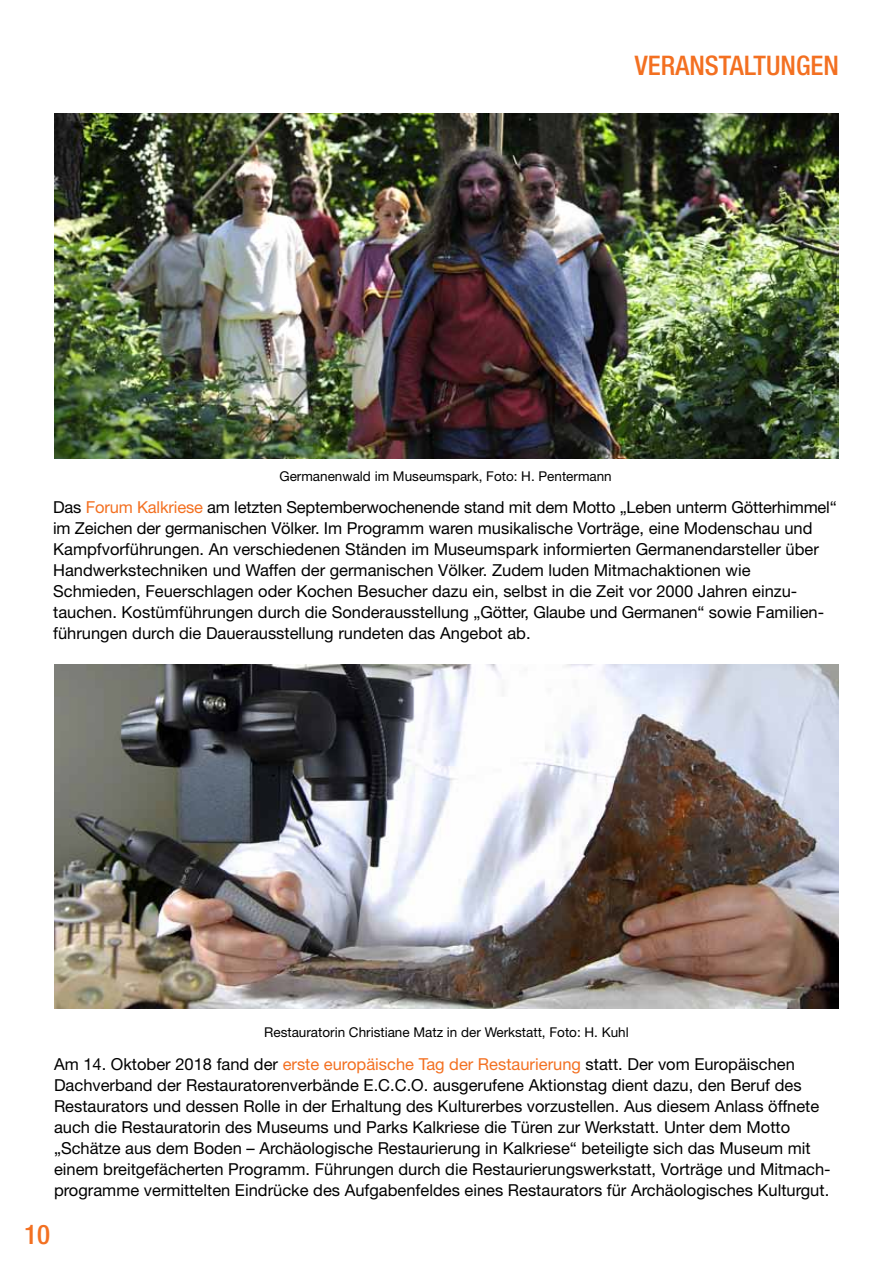
<style>
.page{position:relative;width:893px;height:1263px;background:#fff}
.page>*{position:absolute;margin:0;border:0;box-sizing:border-box;transform-origin:0 0}
.t1{font:500 condensed 27px "Helvetica Neue";color:#f37021}
.t2{font:16.5px/21px "Helvetica Neue";color:#000}
.t3{font:13.5px "Helvetica Neue";color:#000}
.s1{color:#f37021}
</style>
<div class="page">
<img style="left:54px;top:664px;width:785px;height:345px">
<img style="left:54px;top:114px;width:785px;height:344px">
<h1 class="t1" style="left:635px;top:49px;width:28px">VERANSTALTUNGEN</h1>
<p class="t3" style="left:279px;top:468px;width:334px">Germanenwald im Museumspark, Foto: H. Pentermann</p>
<p class="t2" style="left:53px;top:496px;width:785px">Das <span class="s1">Forum Kalkriese</span> am letzten Septemberwochenende stand mit dem Motto „Leben unterm Götterhimmel“ im Zeichen der germanischen Völker. Im Programm waren musikalische Vorträge, eine Modenschau und Kampfvorführungen. An verschiedenen Ständen im Museumspark informierten Germanendarsteller über Handwerkstechniken und Waffen der germanischen Völker. Zudem luden Mitmachaktionen wie Schmieden, Feuerschlagen oder Kochen Besucher dazu ein, selbst in die Zeit vor 2000 Jahren einzu&shy;tauchen. Kostümführungen durch die Sonderausstellung „Götter, Glaube und Germanen“ sowie Familien&shy;führungen durch die Dauerausstellung rundeten das Angebot ab.</p>
<p class="t3" style="left:264px;top:1024px;width:366px">Restauratorin Christiane Matz in der Werkstatt, Foto: H. Kuhl</p>
<p class="t2" style="left:54px;top:1053px;width:778px">Am 14. Oktober 2018 fand der <span class="s1">erste europäische Tag der Restaurierung</span> statt. Der vom Europäischen Dachverband der Restauratorenverbände E.C.C.O. ausgerufene Aktionstag dient dazu, den Beruf des Restaurators und dessen Rolle in der Erhaltung des Kulturerbes vorzustellen. Aus diesem Anlass öffnete auch die Restauratorin des Museums und Parks Kalkriese die Türen zur Werkstatt. Unter dem Motto „Schätze aus dem Boden – Archäologische Restaurierung in Kalkriese“ beteiligte sich das Museum mit einem breitgefächerten Programm. Führungen durch die Restaurierungswerkstatt, Vorträge und Mitmach&shy;programme vermittelten Eindrücke des Aufgabenfeldes eines Restaurators für Archäologisches Kulturgut.</p>
<h1 class="t1" style="left:24px;top:1218px;width:27px">10</h1>
</div>
